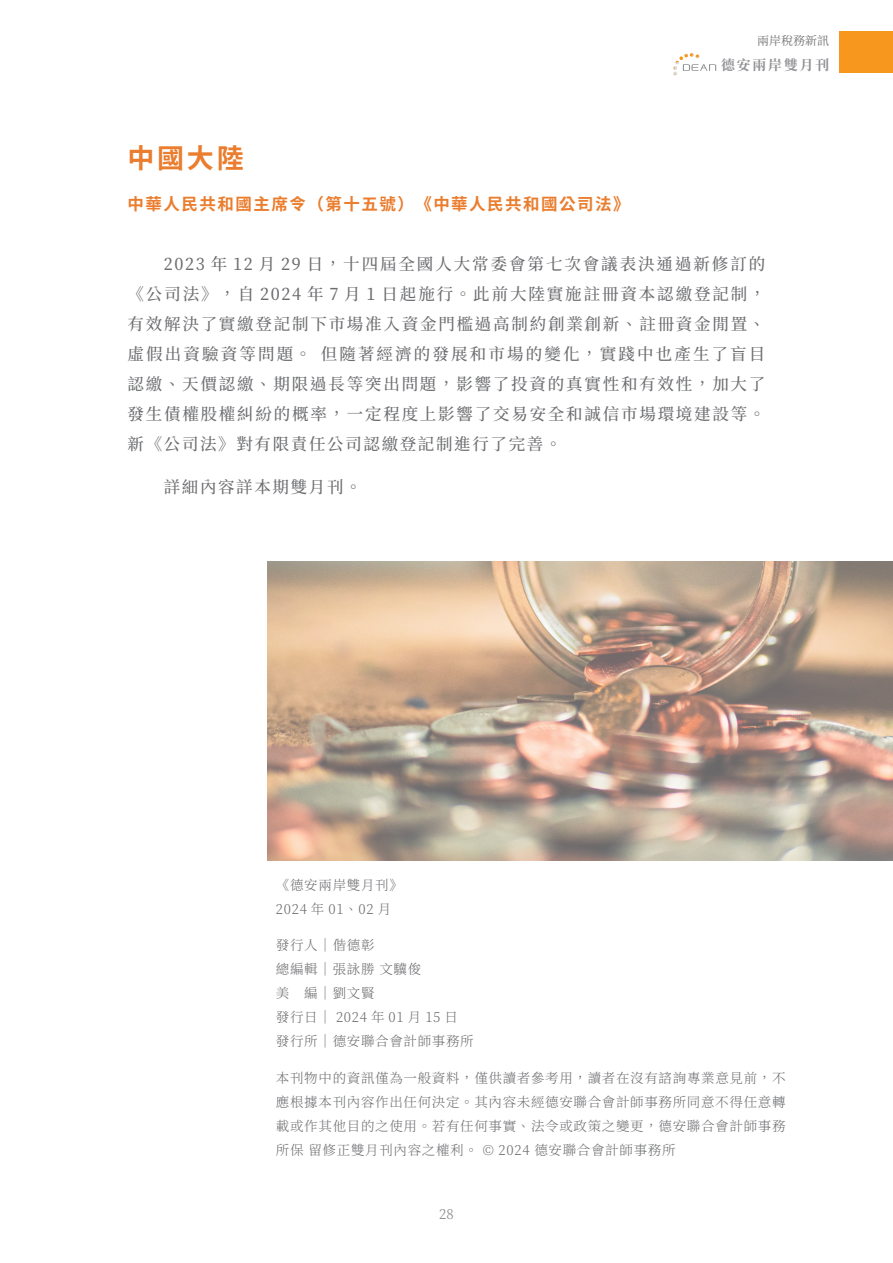
<style>
.page{position:relative;width:893px;height:1263px;background:#fff}
.page>*{position:absolute;margin:0;border:0;box-sizing:border-box;transform-origin:0 0}
.德安-大項目標題{font:700 27px "Source Han Sans TC";color:#ea7d2e}
.德安-一般內文{font:500 16.5px/30px "Source Han Serif TW";letter-spacing:.1em;color:#6c6d70;text-align:justify}
.德安-一般內文-2{font:700 16.5px "Source Han Sans TC";letter-spacing:.09em;color:#ea7d2e}
.t1{font:700 13.8px "Noto Serif CJ Ktc";letter-spacing:.14em;color:#919295}
.t2{font:300 13.5px/24px "Noto Serif CJ Ktc";letter-spacing:.05em;color:#6c6d70}
.t3{font:13.5px "Noto Serif CJ Ktc";color:#919295}
.t4{font:12px "Noto Serif CJ Ktc";color:#717074}
</style>
<div class="page">
<div style="left:839px;top:32px;width:54px;height:41px;background:#f7971d"></div>
<svg style="left:673px;top:53px;width:43px;height:22px"></svg>
<img style="left:268px;top:561px;width:625px;height:299px">
<p class="t4" style="left:757px;top:33px;width:73px">兩岸稅務新訊</p>
<p class="德安-大項目標題" style="left:128px;top:143px;width:118px">中國大陸</p>
<p class="德安-一般內文-2" style="left:128px;top:195px;width:504px">中華人民共和國主席令（第十五號）《中華人民共和國公司法》</p>
<p class="t1" style="left:721px;top:57px;width:110px">德安兩岸雙月刊</p>
<p class="德安-一般內文" style="left:128px;top:249px;width:639px;text-indent:36px">2023 年 12 月 29 日，十四屆全國人大常委會第七次會議表決通過新修訂的《公司法》，自 2024 年 7 月 1 日起施行。此前大陸實施註冊資本認繳登記制，有效解決了實繳登記制下市場准入資金門檻過高制約創業創新、註冊資金閒置、虛假出資驗資等問題。 但隨著經濟的發展和市場的變化，實踐中也產生了盲目認繳、天價認繳、期限過長等突出問題，影響了投資的真實性和有效性，加大了發生債權股權糾紛的概率，一定程度上影響了交易安全和誠信市場環境建設等。新《公司法》對有限責任公司認繳登記制進行了完善。</p>
<p class="德安-一般內文" style="left:164px;top:472px;width:200px">詳細內容詳本期雙月刊。</p>
<p class="t2" style="left:276px;top:873px;width:128px">《德安兩岸雙月刊》<br>2024 年 01、02 月</p>
<p class="t2" style="left:276px;top:934px;width:199px">發行人｜偕德彰<br>總編輯｜張詠勝 文驥俊<br>美　編｜劉文賢<br>發行日｜ 2024 年 01 月 15 日發行所｜德安聯合會計師事務所</p>
<p class="t2" style="left:276px;top:1066px;width:511px;text-align:justify">本刊物中的資訊僅為一般資料，僅供讀者參考用，讀者在沒有諮詢專業意見前，不應根據本刊內容作出任何決定。其內容未經德安聯合會計師事務所同意不得任意轉載或作其他目的之使用。若有任何事實、法令或政策之變更，德安聯合會計師事務所保 留修正雙月刊內容之權利。 © 2024 德安聯合會計師事務所</p>
<p class="t3" style="left:439px;top:1206px;width:16px">28</p>
</div>
